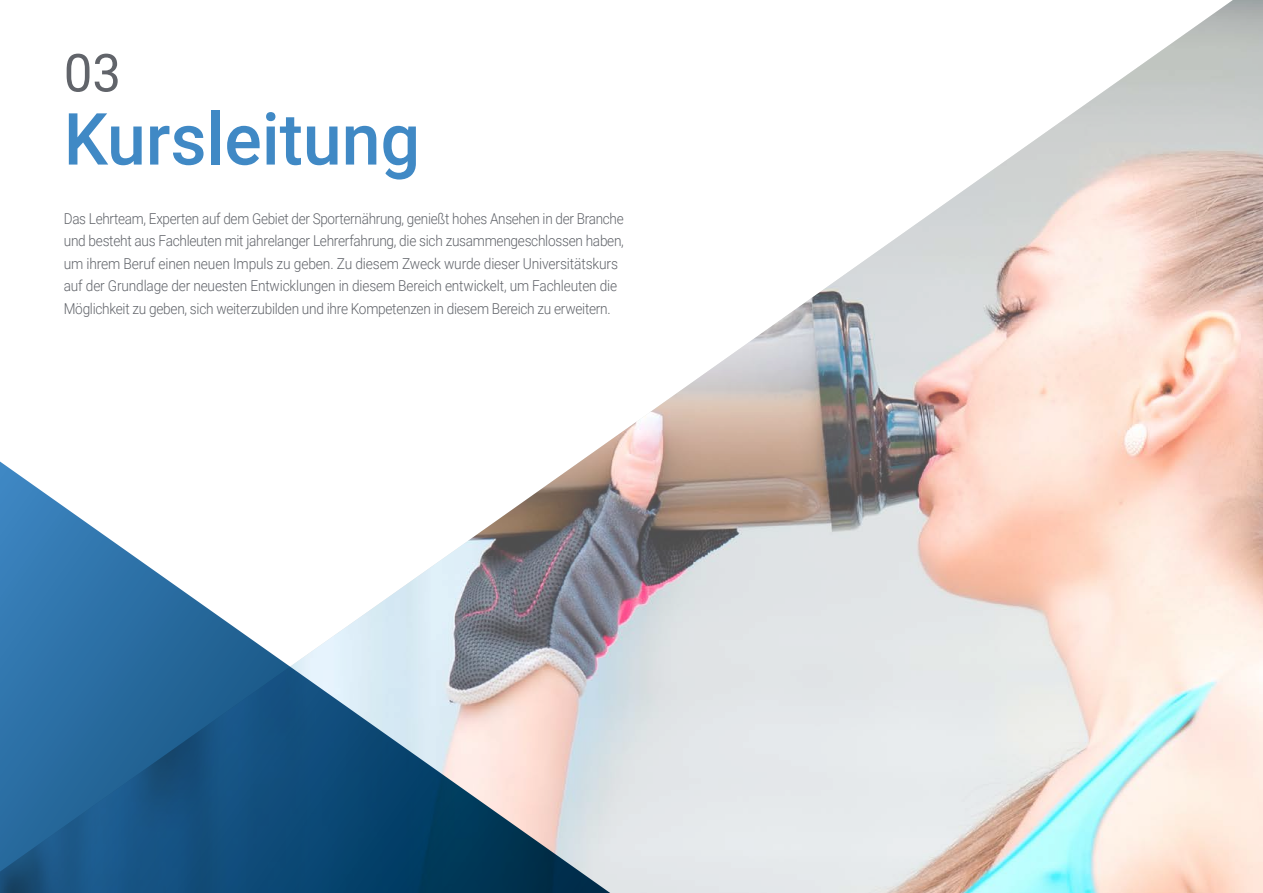
<style>
.page{position:relative;width:1263px;height:893px;background:#fff}
.page>*{position:absolute;margin:0;border:0;box-sizing:border-box;transform-origin:0 0}
.t1{font:500 72px "Roboto";color:#4089c5}
.t2{font:52.5px "Roboto";color:#61646a}
.t3{font:300 15px/22.5px "Roboto";letter-spacing:-.02em;color:#61646a;scale:.9 1}
</style>
<div class="page">
<img style="left:602px;top:0;width:661px;height:893px">
<svg style="left:0;top:446px;width:640px;height:447px"></svg>
<h2 class="t2" style="left:64px;top:36px;width:59px">03</h2>
<h1 class="t1" style="left:64px;top:89px;width:358px">Kursleitung</h1>
<p class="t3" style="left:64px;top:207px;width:624px">Das Lehrteam, Experten auf dem Gebiet der Sporternährung, genießt hohes Ansehen in der Branche und besteht aus Fachleuten mit jahrelanger Lehrerfahrung, die sich zusammengeschlossen haben, um ihrem Beruf einen neuen Impuls zu geben. Zu diesem Zweck wurde dieser Universitätskurs auf der Grundlage der neuesten Entwicklungen in diesem Bereich entwickelt, um Fachleuten die Möglichkeit zu geben, sich weiterzubilden und ihre Kompetenzen in diesem Bereich zu erweitern.</p>
</div>
